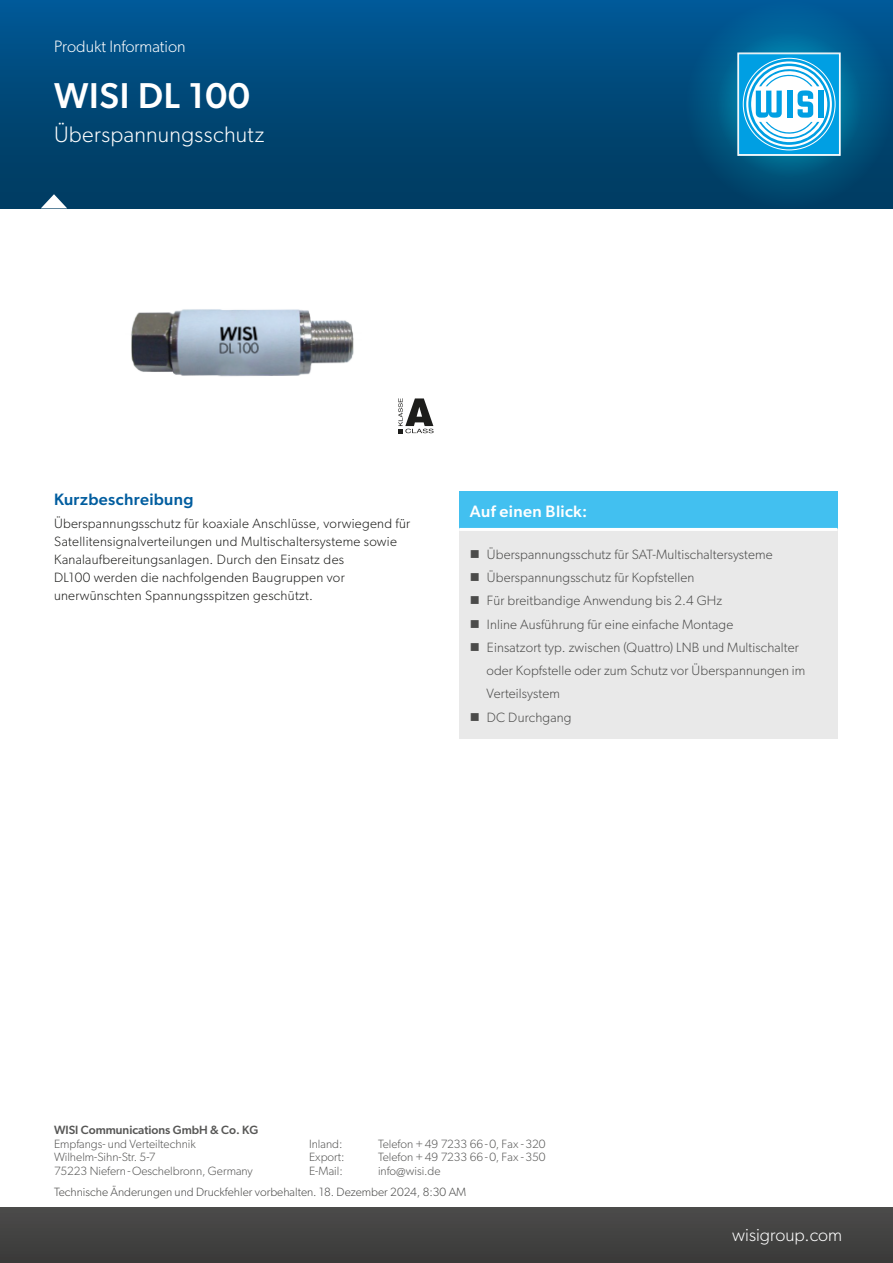
<style>
.page{position:relative;width:893px;height:1263px;background:#fff}
.page>*{position:absolute;margin:0;border:0;box-sizing:border-box;transform-origin:0 0}
.Headline_H1_24_pt{font:500 36px "Gibson";letter-spacing:.02em;color:#fff}
.Headline_H2{font:300 22.5px "Gibson";letter-spacing:.015em;color:#fff}
.t1{font:300 18px "Gibson";color:#fff}
.t2{font:300 16.5px "Gibson";color:#fff}
.Headline_H3_11_Pt{font:500 16.5px "Gibson";letter-spacing:.02em;color:#005d9f}
.Headline_H3_11_Pt-2{font:500 16.5px "Gibson";letter-spacing:.02em;color:#fff}
.t3{font:300 13.5px/23.2px "Gibson";letter-spacing:.01em;color:#4b4b4a}
.Copy_neu{font:300 13.5px/18px "Gibson";letter-spacing:.02em;color:#1d1d1b}
.t4{font:300 12px "Gibson";color:#575756}
.t5{font:300 12px "Gibson";color:#4b4b4a}
.t6{font:500 12px "Gibson";color:#575756}
</style>
<div class="page">
<div style="left:0;top:0;width:893px;height:208px;background:linear-gradient(to bottom,#005794,#003a5d)"></div>
<div style="left:685px;top:0;width:208px;height:208px;background:linear-gradient(to bottom,#00609b,#004366);border-radius:50%"></div>
<svg style="left:716px;top:31px;width:146px;height:146px"></svg>
<div style="left:739px;top:54px;width:100px;height:101px;background:#009fe3"></div>
<svg style="left:743px;top:58px;width:93px;height:92px"></svg>
<svg style="left:744px;top:59px;width:91px;height:90px"></svg>
<svg style="left:746px;top:61px;width:86px;height:86px"></svg>
<svg style="left:748px;top:64px;width:82px;height:81px"></svg>
<svg style="left:751px;top:66px;width:76px;height:76px"></svg>
<div style="left:818px;top:91px;width:6px;height:27px;background:#009fe3"></div>
<svg style="left:756px;top:69px;width:63px;height:72px"></svg>
<div style="left:737px;top:53px;width:104px;height:103px;border:1px solid #fff"></div>
<div style="left:0;top:1208px;width:893px;height:55px;background:#424241"></div>
<svg style="left:41px;top:194px;width:26px;height:14px"></svg>
<div style="left:459px;top:491px;width:378px;height:38px;background:#42c0f0"></div>
<div style="left:459px;top:529px;width:378px;height:209px;background:#e9e9e9"></div>
<hr style="left:459px;top:528px;width:378px;height:3px;background:#fff">
<svg style="left:398px;top:398px;width:36px;height:35px"></svg>
<img style="left:131px;top:309px;width:223px;height:68px">
<p class="t2" style="left:54px;top:37px;width:133px">Produkt Information</p>
<p class="Headline_H1_24_pt" style="left:54px;top:74px;width:197px">WISI DL 100</p>
<p class="Headline_H2" style="left:54px;top:121px;width:212px">Überspannungsschutz</p>
<p class="Headline_H3_11_Pt" style="left:54px;top:490px;width:141px">Kurzbeschreibung</p>
<p class="Copy_neu" style="left:54px;top:514px;width:358px">Überspannungsschutz für koaxiale Anschlüsse, vorwiegend für<br>Satellitensignalverteilungen und Multischaltersysteme sowie<br>Kanalaufbereitungsanlagen. Durch den Einsatz des</p>
<p class="Copy_neu" style="left:54px;top:568px;width:292px">DL100 werden die nachfolgenden Baugruppen vor</p>
<p class="Copy_neu" style="left:54px;top:586px;width:261px">unerwünschten Spannungsspitzen geschützt.</p>
<p class="Headline_H3_11_Pt-2" style="left:470px;top:501px;width:119px">Auf einen Blick:</p>
<p class="t3" style="left:487px;top:542px;width:287px">Überspannungsschutz für SAT-Multischaltersysteme</p>
<p class="t3" style="left:487px;top:565px;width:209px">Überspannungsschutz für Kopfstellen</p>
<p class="t3" style="left:487px;top:589px;width:237px">Für breitbandige Anwendung bis 2.4 GHz</p>
<p class="t3" style="left:487px;top:612px;width:248px">Inline Ausführung für eine einfache Montage</p>
<p class="t3" style="left:486px;top:635px;width:320px">Einsatzort typ. zwischen (Quattro) LNB und Multischalter oder Kopfstelle oder zum Schutz vor Überspannungen im<br>Verteilsystem</p>
<p class="t3" style="left:487px;top:705px;width:86px">DC Durchgang</p>
<p class="t6" style="left:54px;top:1123px;width:206px">WISI Communications GmbH &amp; Co. KG</p>
<p class="t4" style="left:54px;top:1136px;width:143px">Empfangs- und Verteiltechnik</p>
<p class="t4" style="left:309px;top:1136px;width:35px">Inland:</p>
<p class="t4" style="left:378px;top:1136px;width:169px">Telefon +49 7233 66-0, Fax -320</p>
<p class="t4" style="left:54px;top:1149px;width:103px">Wilhelm-Sihn-Str. 5-7</p>
<p class="t4" style="left:309px;top:1149px;width:37px">Export:</p>
<p class="t4" style="left:378px;top:1149px;width:169px">Telefon +49 7233 66-0, Fax -350</p>
<p class="t4" style="left:54px;top:1163px;width:200px">75223 Niefern-Oeschelbronn, Germany</p>
<p class="t4" style="left:309px;top:1163px;width:35px">E-Mail:</p>
<p class="t4" style="left:378px;top:1163px;width:64px">info@wisi.de</p>
<p class="t5" style="left:54px;top:1185px;width:414px">Technische Änderungen und Druckfehler vorbehalten. 18. Dezember 2024, 8:30 AM</p>
<h3 class="t1" style="left:732px;top:1224px;width:111px">wisigroup.com</h3>
</div>
